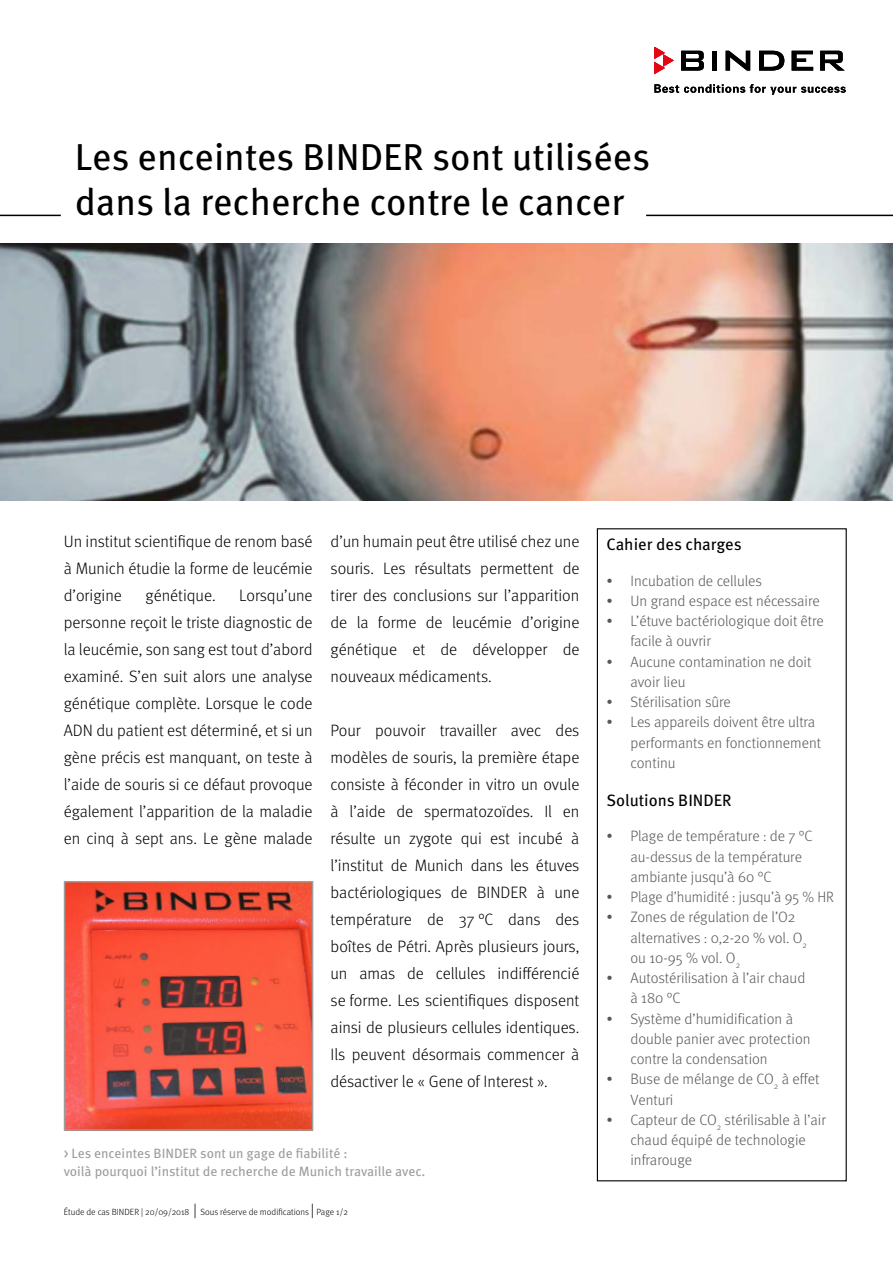
<style>
.page{position:relative;width:893px;height:1263px;background:#fff}
.page>*{position:absolute;margin:0;border:0;box-sizing:border-box;transform-origin:0 0}
.t1{font:37.5px/45px "Meta Pro";color:#000}
.t2{font:300 16.5px/27px "Meta Pro";color:#000;text-align:justify}
.t3{font:16.5px "Meta Pro";color:#000}
.t4{font:300 15px/20.2px "Meta Pro";color:#575756}
.t5{font:13.5px/18px "Meta Pro";color:#9d9d9c}
.t6{font:300 9px "Meta Pro";color:#000}
.s1{font-size:15px}
</style>
<div class="page">
<svg style="left:654px;top:84px;width:192px;height:11px"></svg>
<svg style="left:681px;top:51px;width:23px;height:20px"></svg>
<div style="left:712px;top:51px;width:5px;height:20px;background:#000"></div>
<svg style="left:726px;top:51px;width:24px;height:20px"></svg>
<svg style="left:759px;top:51px;width:25px;height:20px"></svg>
<svg style="left:792px;top:51px;width:21px;height:20px"></svg>
<svg style="left:820px;top:51px;width:25px;height:20px"></svg>
<svg style="left:654px;top:47px;width:19px;height:27px"></svg>
<img style="left:0;top:243px;width:893px;height:258px">
<div style="left:597px;top:528px;width:250px;height:653px;border:1px solid #000"></div>
<hr style="left:0;top:215px;width:61px;height:1px;background:#000">
<hr style="left:646px;top:215px;width:247px;height:1px;background:#000">
<img style="left:67px;top:884px;width:243px;height:244px">
<div style="left:64px;top:881px;width:249px;height:250px;border:2px solid #9d9d9c"></div>
<h1 class="t1" style="left:75px;top:132px;width:577px">Les enceintes BINDER sont utilisées dans la recherche contre le cancer</h1>
<p class="t2" style="left:64px;top:527px;width:250px">Un institut scientifique de renom basé à Munich étudie la forme de leucémie d’origine</p>
<p class="t2" style="left:146px;top:581px;width:72px">génétique.</p>
<p class="t2" style="left:64px;top:581px;width:250px;text-indent:175px">Lorsqu’une personne reçoit le triste diagnostic de la leucémie, son sang est tout d’abord examiné. S’en suit alors une analyse génétique complète. Lorsque le code ADN du patient est déterminé, et si un gène précis est manquant, on teste à l’aide de souris si ce défaut provoque également l’apparition de la maladie en cinq à sept ans. Le gène malade</p>
<p class="t2" style="left:331px;top:527px;width:250px">d’un humain peut être utilisé chez une souris. Les résultats permettent de tirer des conclusions sur l’apparition de la forme de leucémie d’origine génétique et de développer de nouveaux médicaments.</p>
<p class="t2" style="left:331px;top:716px;width:250px">Pour pouvoir travailler avec des modèles de souris, la première étape consiste à féconder in vitro un ovule à l’aide de spermatozoïdes. Il en résulte un zygote qui est incubé à l’institut de Munich dans les étuves bactériologiques de BINDER à une température de 37 °C dans des boîtes de Pétri. Après plusieurs jours, un amas de cellules indifférencié se forme. Les scientifiques disposent ainsi de plusieurs cellules identiques.<br>Ils peuvent désormais commencer à désactiver le « Gene of Interest ».</p>
<p class="t5" style="left:64px;top:1143px;width:363px">&gt; Les enceintes BINDER sont un gage de fiabilité :<br>voilà pourquoi l’institut de recherche de Munich travaille avec.</p>
<p class="t6" style="left:64px;top:1205px;width:286px">Étude de cas BINDER | 20/09/2018 <span class="s1">|</span> Sous réserve de modifications <span class="s1">|</span> Page 1/2</p>
<p class="t3" style="left:606px;top:532px;width:137px">Cahier des charges</p>
<p class="t4" style="left:606px;top:569px;width:157px">• Incubation de cellules</p>
<p class="t4" style="left:606px;top:590px;width:215px">• Un grand espace est nécessaire</p>
<p class="t4" style="left:630px;top:610px;width:195px;text-indent:-24px">• L’étuve bactériologique doit être facile à ouvrir</p>
<p class="t4" style="left:630px;top:650px;width:182px;text-indent:-24px">• Aucune contamination ne doit avoir lieu</p>
<p class="t4" style="left:606px;top:691px;width:126px">• Stérilisation sûre</p>
<p class="t4" style="left:630px;top:711px;width:192px;text-indent:-24px">• Les appareils doivent être ultra performants en fonctionnement continu</p>
<p class="t3" style="left:606px;top:788px;width:127px">Solutions BINDER</p>
<p class="t4" style="left:630px;top:825px;width:184px;text-indent:-24px">• Plage de température : de 7 °C au-dessus de la température ambiante jusqu’à 60 °C</p>
<p class="t4" style="left:606px;top:886px;width:229px">• Plage d’humidité : jusqu’à 95 % HR</p>
<p class="t4" style="left:630px;top:906px;width:178px;text-indent:-24px">• Zones de régulation de l’O2 alternatives : 0,2-20 % vol. O<sub>2 </sub>ou 10-95 % vol. O<sub>2</sub></p>
<p class="t4" style="left:630px;top:967px;width:176px;text-indent:-24px">• Autostérilisation à l’air chaud à 180 °C</p>
<p class="t4" style="left:630px;top:1007px;width:182px;text-indent:-24px">• Système d’humidification à double panier avec protection contre la condensation</p>
<p class="t4" style="left:630px;top:1068px;width:191px;text-indent:-24px">• Buse de mélange de CO<sub>2</sub> à effet<br>Venturi</p>
<p class="t4" style="left:630px;top:1109px;width:197px;text-indent:-24px">• Capteur de CO<sub>2</sub> stérilisable à l’air chaud équipé de technologie infrarouge</p>
</div>
